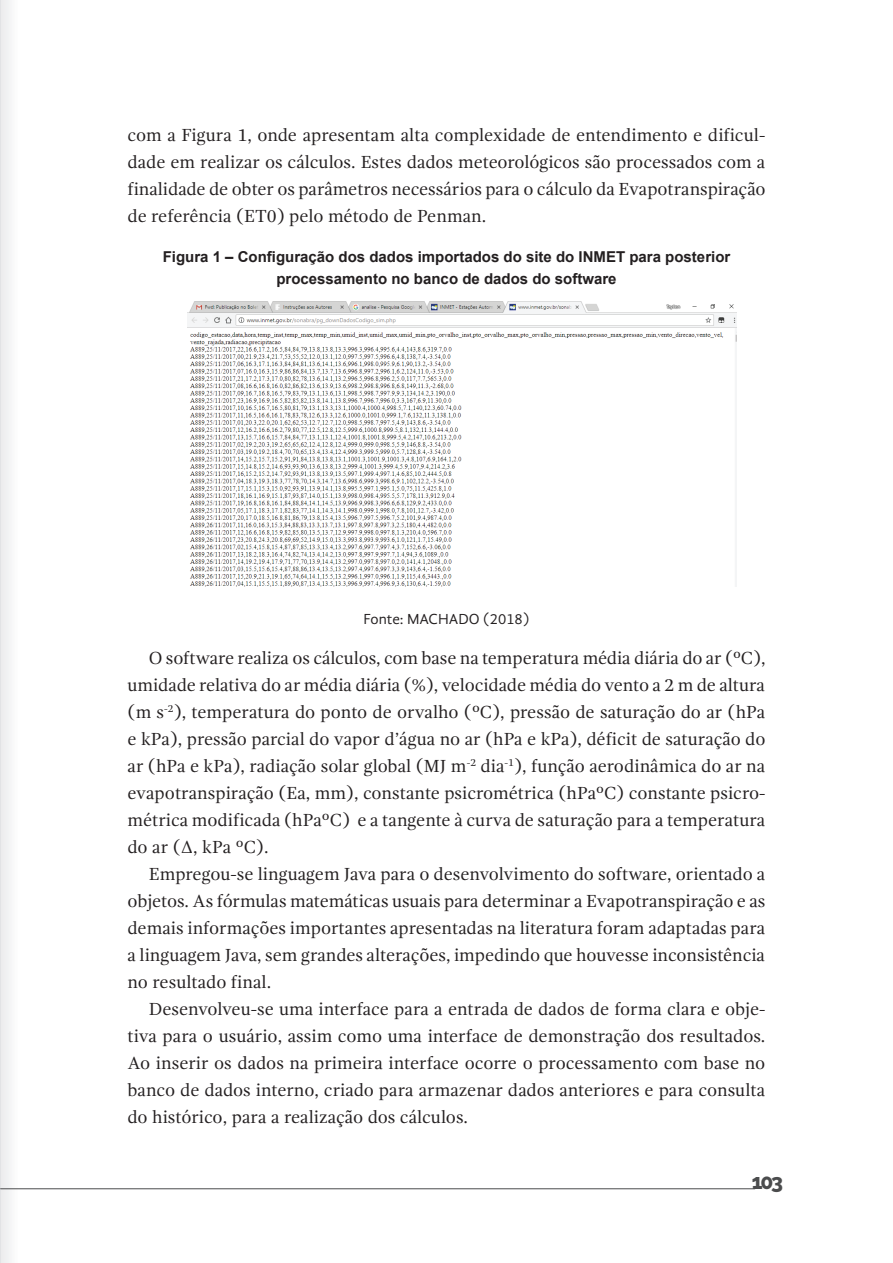
<style>
.page{position:relative;width:893px;height:1263px;background:#fff}
.page>*{position:absolute;margin:0;border:0;box-sizing:border-box;transform-origin:0 0}
.t1{font:800 21px "Raleway";color:#4b4c4d}
.t2{font:18px/27px "Gandhi Serif";color:#231f20;text-align:justify}
.t3{font:700 15px/22.5px "Arial";color:#231f20;text-align:center}
.t4{font:15px "Gandhi Sans";color:#231f20}
</style>
<div class="page">
<img style="left:0;top:0;width:18px;height:1263px">
<hr style="left:1px;top:1188px;width:754px;height:1px;background:#4b4c4d">
<img style="left:187px;top:302px;width:549px;height:285px">
<p class="t2" style="left:128px;top:122px;width:640px">com a Figura 1, onde apresentam alta complexidade de entendimento e dificul&shy;dade em realizar os cálculos. Estes dados meteorológicos são processados com a finalidade de obter os parâmetros necessários para o cálculo da Evapotranspiração de referência (ET0) pelo método de Penman.</p>
<p class="t3" style="left:163px;top:245px;width:569px">F igura 1 – Configuração dos dados importados do site do INMET para posterior processamento no banco de dados do software</p>
<p class="t4" style="left:363px;top:610px;width:168px">Fonte: MACHADO (2018)</p>
<p class="t2" style="left:128px;top:644px;width:639px;text-indent:21px">O software realiza os cálculos, com base na temperatura média diária do ar (ºC), umidade relativa do ar média diária (%), velocidade média do vento a 2 m de altura (m s<sup>-2</sup>), temperatura do ponto de orvalho (ºC), pressão de saturação do ar (hPa e kPa), pressão parcial do vapor d’água no ar (hPa e kPa), déficit de saturação do ar (hPa e kPa), radiação solar global (MJ m<sup>-2</sup> dia<sup>-1</sup>), função aerodinâmica do ar na evapotranspiração (Ea, mm), constante psicrométrica (hPaºC) constante psicro&shy;métrica modificada (hPaºC) e a tangente à curva de saturação para a temperatura do ar (∆, kPa ºC).</p>
<p class="t2" style="left:128px;top:860px;width:639px;text-indent:21px">Empregou-se linguagem Java para o desenvolvimento do software, orientado a objetos. As fórmulas matemáticas usuais para determinar a Evapotranspiração e as demais informações importantes apresentadas na literatura foram adaptadas para a linguagem Java, sem grandes alterações, impedindo que houvesse inconsistência no resultado final.</p>
<p class="t2" style="left:128px;top:995px;width:639px;text-indent:21px">Desenvolveu-se uma interface para a entrada de dados de forma clara e obje&shy;tiva para o usuário, assim como uma interface de demonstração dos resultados.<br>Ao inserir os dados na primeira interface ocorre o processamento com base no banco de dados interno, criado para armazenar dados anteriores e para consulta do histórico, para a realização dos cálculos.</p>
<p class="t1" style="left:752px;top:1170px;width:33px">103</p>
</div>
